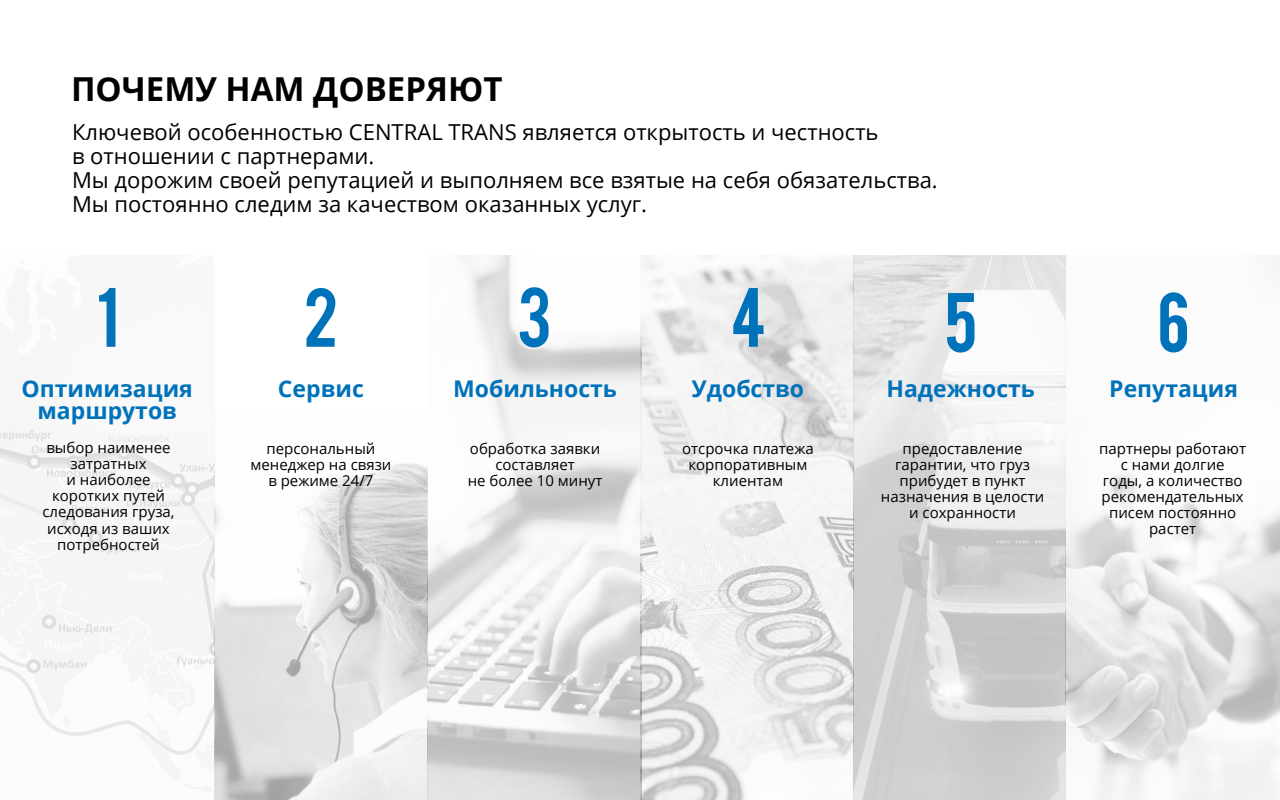
<style>
.page{position:relative;width:1280px;height:800px;background:#fff}
.page>*{position:absolute;margin:0;border:0;box-sizing:border-box;transform-origin:0 0}
.t1{font:66px "Bebas";color:#0072ba}
.t2{font:700 33px "Open Sans";color:#000}
.t3{font:700 23px/22px "Open Sans";color:#0072ba;text-align:center}
.t4{font:22px/24px "Open Sans";color:#000}
.t5{font:15px/16px "Open Sans";color:#000;text-align:center}
</style>
<div class="page">
<img style="left:427px;top:256px;width:853px;height:544px">
<img style="left:215px;top:463px;width:212px;height:337px">
<img style="left:1px;top:262px;width:214px;height:538px">
<h2 class="t2" style="left:71px;top:66px;width:433px">ПОЧЕМУ НАМ ДОВЕРЯЮТ</h2>
<h3 class="t4" style="left:72px;top:119px;width:867px">Ключевой особенностью CENTRAL TRANS является открытость и честность<br>в отношении с партнерами.<br>Мы дорожим своей репутацией и выполняем все взятые на себя обязательства.<br>Мы постоянно следим за качеством оказанных услуг.</h3>
<h1 class="t1" style="left:96px;top:269px;width:24px">1</h1>
<h1 class="t1" style="left:303px;top:269px;width:36px">2</h1>
<h1 class="t1" style="left:517px;top:269px;width:36px">3</h1>
<h1 class="t1" style="left:730px;top:269px;width:38px">4</h1>
<h1 class="t1" style="left:944px;top:274px;width:35px">5</h1>
<h1 class="t1" style="left:1157px;top:274px;width:34px">6</h1>
<h3 class="t3" style="left:278px;top:377px;width:87px">Сервис</h3>
<h3 class="t3" style="left:453px;top:377px;width:165px">Мобильность</h3>
<h3 class="t3" style="left:692px;top:377px;width:114px">Удобство</h3>
<h3 class="t3" style="left:887px;top:377px;width:150px">Надежность</h3>
<h3 class="t3" style="left:1109px;top:377px;width:130px">Репутация</h3>
<h3 class="t3" style="left:22px;top:377px;width:173px">Оптимизация маршрутов</h3>
<p class="t5" style="left:42px;top:440px;width:134px">выбор наименее затратных<br>и наиболее коротких путей следования груза, исходя из ваших потребностей</p>
<p class="t5" style="left:250px;top:440px;width:143px">персональный менеджер на связи в режиме 24/7</p>
<p class="t5" style="left:468px;top:440px;width:136px">обработка заявки составляет<br>не более 10 минут</p>
<p class="t5" style="left:682px;top:440px;width:133px">отсрочка платежа корпоративным клиентам</p>
<p class="t5" style="left:881px;top:440px;width:165px">предоставление гарантии, что груз прибудет в пункт назначения в целости и сохранности</p>
<p class="t5" style="left:1099px;top:440px;width:148px">партнеры работают с нами долгие годы, а количество рекомендательных писем постоянно растет</p>
</div>
